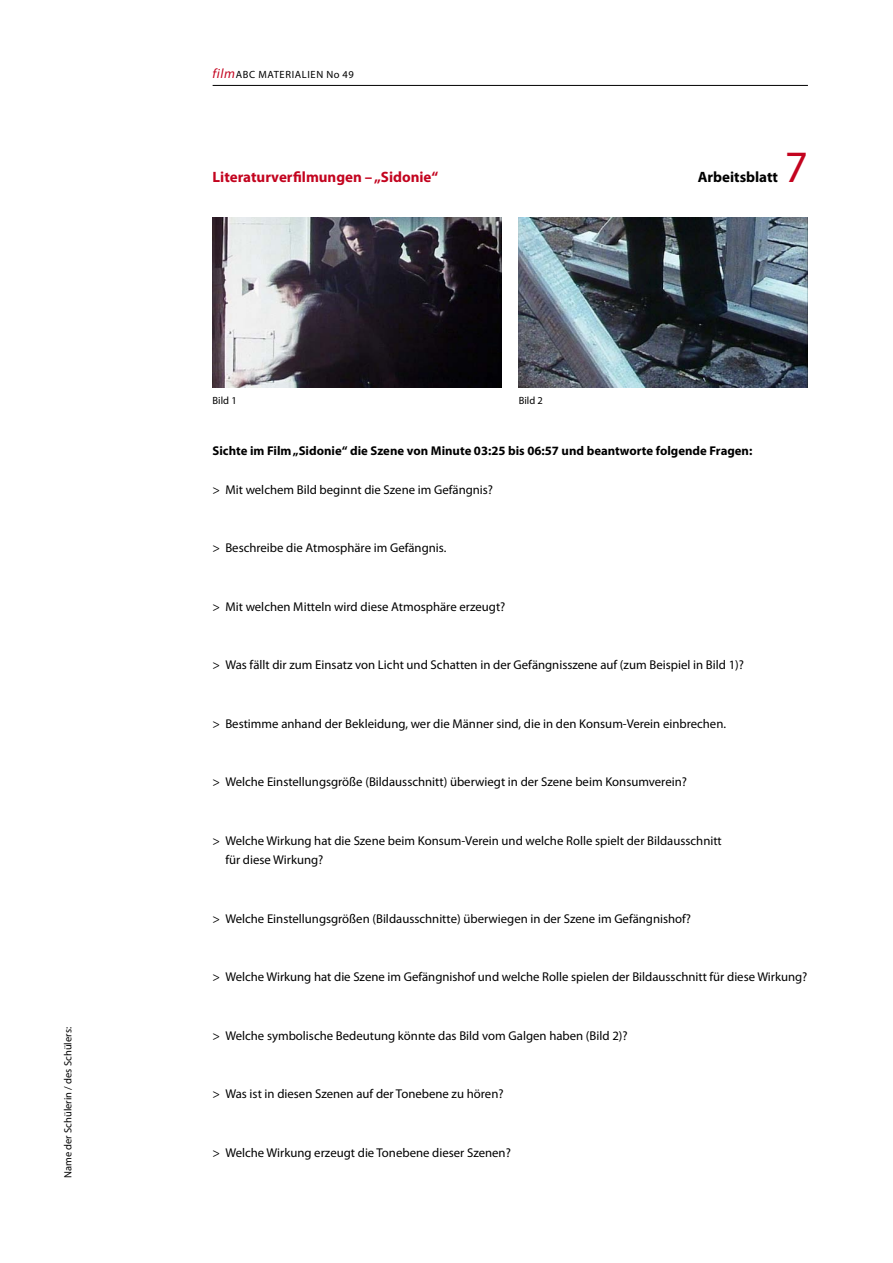
<style>
.page{position:relative;width:893px;height:1263px;background:#fff}
.page>*{position:absolute;margin:0;border:0;box-sizing:border-box;transform-origin:0 0}
.t1{font:45px "Myriad Pro";color:#c3041f}
.t2{font:700 15px "Myriad Pro";color:#c3041f}
.t3{font:700 15px "Myriad Pro";color:#000}
.t4{font:12.75px/19.5px "Myriad Pro";color:#000}
.t5{font:700 12.75px "Myriad Pro";color:#000}
.t6{font:10.5px "Myriad Pro";color:#000}
.t7{font:10.5px "Myriad Pro";letter-spacing:.06em;color:#000}
.t8{font:10.5px "Myriad Pro";letter-spacing:.02em;color:#000}
.s1{font-style:italic;font-size:13.5px;color:#c3041f}
</style>
<div class="page">
<hr style="left:213px;top:85px;width:595px;height:1px;background:#000">
<img style="left:213px;top:218px;width:289px;height:170px">
<img style="left:519px;top:218px;width:289px;height:170px">
<p class="t6" style="left:62px;top:1178px;width:152px;rotate:-90deg">Name der Schülerin / des Schülers:</p>
<p class="t7" style="left:213px;top:68px;width:143px"><span class="s1">film</span>ABC Materialien No 49</p>
<p class="t2" style="left:213px;top:167px;width:227px">Literaturverfilmungen – „Sidonie“</p>
<p class="t3" style="left:698px;top:167px;width:82px">Arbeitsblatt</p>
<h1 class="t1" style="left:785px;top:139px;width:25px">7</h1>
<p class="t8" style="left:213px;top:394px;width:26px">Bild 1</p>
<p class="t8" style="left:519px;top:394px;width:26px">Bild 2</p>
<p class="t5" style="left:213px;top:442px;width:541px">Sichte im Film „Sidonie“ die Szene von Minute 03:25 bis 06:57 und beantworte folgende Fragen:</p>
<p class="t4" style="left:213px;top:479px;width:282px">&gt; Mit welchem Bild beginnt die Szene im Gefängnis?</p>
<p class="t4" style="left:213px;top:538px;width:235px">&gt; Beschreibe die Atmosphäre im Gefängnis.</p>
<p class="t4" style="left:213px;top:596px;width:294px">&gt; Mit welchen Mitteln wird diese Atmosphäre erzeugt?</p>
<p class="t4" style="left:213px;top:655px;width:533px">&gt; Was fällt dir zum Einsatz von Licht und Schatten in der Gefängnisszene auf (zum Beispiel in Bild 1)?</p>
<p class="t4" style="left:213px;top:713px;width:515px">&gt; Bestimme anhand der Bekleidung, wer die Männer sind, die in den Konsum-Verein einbrechen.</p>
<p class="t4" style="left:213px;top:772px;width:476px">&gt; Welche Einstellungsgröße (Bildausschnitt) überwiegt in der Szene beim Konsumverein?</p>
<p class="t4" style="left:225px;top:830px;width:498px;text-indent:-13px">&gt; Welche Wirkung hat die Szene beim Konsum-Verein und welche Rolle spielt der Bildausschnitt für diese Wirkung?</p>
<p class="t4" style="left:213px;top:908px;width:480px">&gt; Welche Einstellungsgrößen (Bildausschnitte) überwiegen in der Szene im Gefängnishof?</p>
<p class="t4" style="left:213px;top:967px;width:596px">&gt; Welche Wirkung hat die Szene im Gefängnishof und welche Rolle spielen der Bildausschnitt für diese Wirkung?</p>
<p class="t4" style="left:213px;top:1025px;width:417px">&gt; Welche symbolische Bedeutung könnte das Bild vom Galgen haben (Bild 2)?</p>
<p class="t4" style="left:213px;top:1084px;width:292px">&gt; Was ist in diesen Szenen auf der Tonebene zu hören?</p>
<p class="t4" style="left:213px;top:1142px;width:300px">&gt; Welche Wirkung erzeugt die Tonebene dieser Szenen?</p>
</div>
